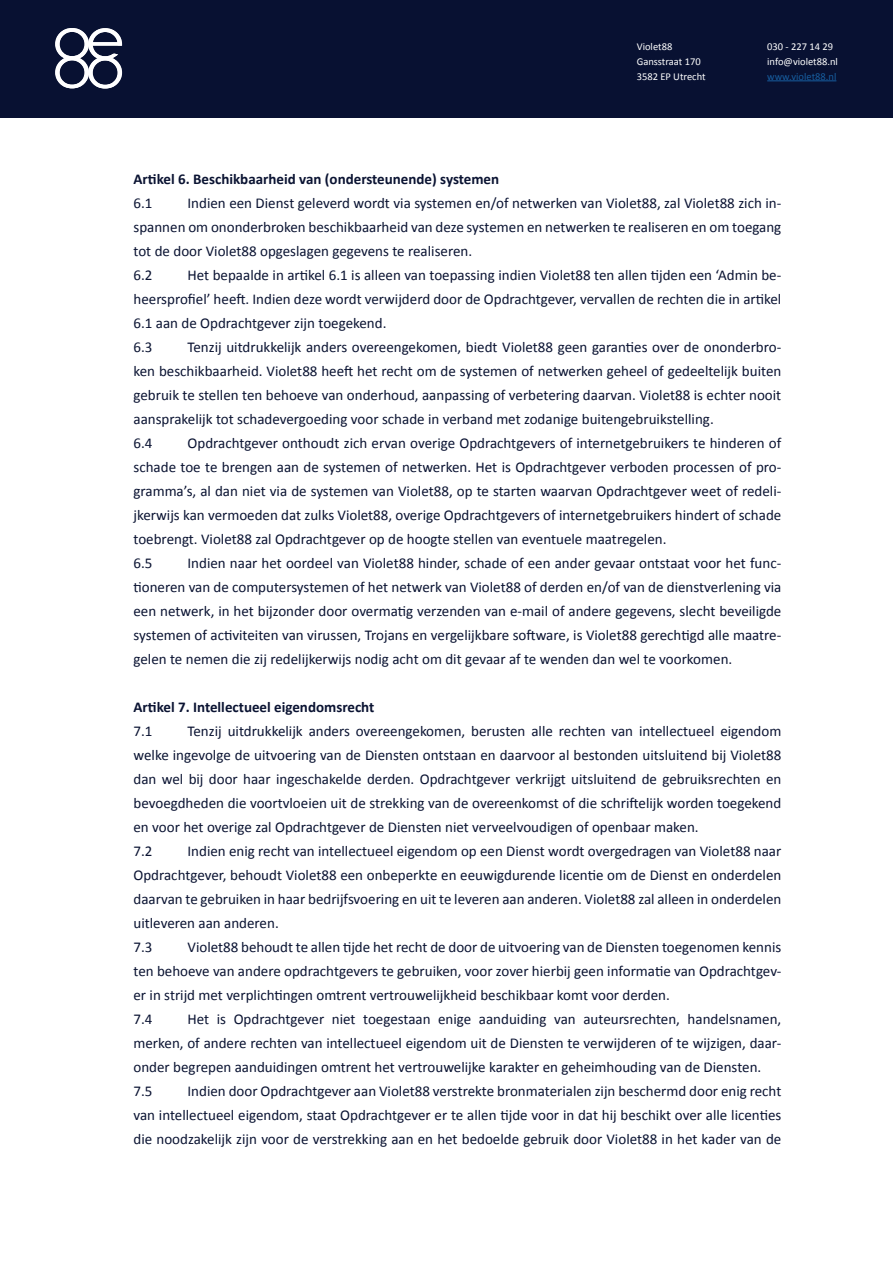
<style>
.page{position:relative;width:893px;height:1263px;background:#fff}
.page>*{position:absolute;margin:0;border:0;box-sizing:border-box;transform-origin:0 0}
.t1{font:15px/24px "Calibri";color:#0a1332;text-align:justify}
.t2{font:700 15px "Calibri";color:#0a1332}
.t3{font:10.5px "Calibri";color:#fff}
.t4{font:10.5px "Calibri";color:#175d9e}
</style>
<div class="page">
<div style="left:0;top:0;width:893px;height:117px;background:#081132"></div>
<hr style="left:767px;top:80px;width:69px;height:1px;background:#175d9e">
<svg style="left:55px;top:28px;width:67px;height:61px"></svg>
<svg style="left:92px;top:42px;width:30px;height:4px"></svg>
<p class="t3" style="left:637px;top:39px;width:37px">Violet88</p>
<p class="t3" style="left:637px;top:54px;width:66px">Gansstraat 170</p>
<p class="t3" style="left:637px;top:69px;width:70px">3582 EP Utrecht</p>
<p class="t3" style="left:767px;top:39px;width:67px">030 - 227 14 29</p>
<p class="t3" style="left:767px;top:54px;width:72px">info@violet88.nl</p>
<p class="t4" style="left:767px;top:69px;width:71px">www.violet88.nl</p>
<p class="t2" style="left:134px;top:168px;width:367px">Artikel 6. Beschikbaarheid van (ondersteunende) systemen</p>
<p class="t1" style="left:134px;top:190px;width:20px">6.1</p>
<p class="t1" style="left:134px;top:190px;width:649px;text-indent:54px">Indien een Dienst geleverd wordt via systemen en/of netwerken van Violet88, zal Violet88 zich in&shy;spannen om ononderbroken beschikbaarheid van deze systemen en netwerken te realiseren en om toegang tot de door Violet88 opgeslagen gegevens te realiseren.</p>
<p class="t1" style="left:134px;top:262px;width:20px">6.2</p>
<p class="t1" style="left:134px;top:262px;width:649px;text-indent:54px">Het bepaalde in artikel 6.1 is alleen van toepassing indien Violet88 ten allen tijden een ‘Admin be&shy;heersprofiel’ heeft. Indien deze wordt verwijderd door de Opdrachtgever, vervallen de rechten die in artikel 6.1 aan de Opdrachtgever zijn toegekend.</p>
<p class="t1" style="left:134px;top:334px;width:20px">6.3</p>
<p class="t1" style="left:134px;top:334px;width:649px;text-indent:54px">Tenzij uitdrukkelijk anders overeengekomen, biedt Violet88 geen garanties over de ononderbro&shy;ken beschikbaarheid. Violet88 heeft het recht om de systemen of netwerken geheel of gedeeltelijk buiten gebruik te stellen ten behoeve van onderhoud, aanpassing of verbetering daarvan. Violet88 is echter nooit aansprakelijk tot schadevergoeding voor schade in verband met zodanige buitengebruikstelling.</p>
<p class="t1" style="left:134px;top:430px;width:20px">6.4</p>
<p class="t1" style="left:134px;top:430px;width:649px;text-indent:54px">Opdrachtgever onthoudt zich ervan overige Opdrachtgevers of internetgebruikers te hinderen of schade toe te brengen aan de systemen of netwerken. Het is Opdrachtgever verboden processen of pro&shy;gramma’s, al dan niet via de systemen van Violet88, op te starten waarvan Opdrachtgever weet of redeli&shy;jkerwijs kan vermoeden dat zulks Violet88, overige Opdrachtgevers of internetgebruikers hindert of schade toebrengt. Violet88 zal Opdrachtgever op de hoogte stellen van eventuele maatregelen.</p>
<p class="t1" style="left:134px;top:550px;width:20px">6.5</p>
<p class="t1" style="left:134px;top:550px;width:649px;text-indent:54px">Indien naar het oordeel van Violet88 hinder, schade of een ander gevaar ontstaat voor het func&shy;tioneren van de computersystemen of het netwerk van Violet88 of derden en/of van de dienstverlening via een netwerk, in het bijzonder door overmatig verzenden van e-mail of andere gegevens, slecht beveiligde systemen of activiteiten van virussen, Trojans en vergelijkbare software, is Violet88 gerechtigd alle maatre&shy;gelen te nemen die zij redelijkerwijs nodig acht om dit gevaar af te wenden dan wel te voorkomen.</p>
<p class="t2" style="left:134px;top:696px;width:242px">Artikel 7. Intellectueel eigendomsrecht</p>
<p class="t1" style="left:134px;top:718px;width:20px">7.1</p>
<p class="t1" style="left:134px;top:718px;width:649px;text-indent:54px">Tenzij uitdrukkelijk anders overeengekomen, berusten alle rechten van intellectueel eigendom welke ingevolge de uitvoering van de Diensten ontstaan en daarvoor al bestonden uitsluitend bij Violet88 dan wel bij door haar ingeschakelde derden. Opdrachtgever verkrijgt uitsluitend de gebruiksrechten en bevoegdheden die voortvloeien uit de strekking van de overeenkomst of die schriftelijk worden toegekend en voor het overige zal Opdrachtgever de Diensten niet verveelvoudigen of openbaar maken.</p>
<p class="t1" style="left:134px;top:838px;width:20px">7.2</p>
<p class="t1" style="left:134px;top:838px;width:649px;text-indent:54px">Indien enig recht van intellectueel eigendom op een Dienst wordt overgedragen van Violet88 naar Opdrachtgever, behoudt Violet88 een onbeperkte en eeuwigdurende licentie om de Dienst en onderdelen daarvan te gebruiken in haar bedrijfsvoering en uit te leveren aan anderen. Violet88 zal alleen in onderdelen uitleveren aan anderen.</p>
<p class="t1" style="left:134px;top:934px;width:20px">7.3</p>
<p class="t1" style="left:134px;top:934px;width:649px;text-indent:54px">Violet88 behoudt te allen tijde het recht de door de uitvoering van de Diensten toegenomen kennis ten behoeve van andere opdrachtgevers te gebruiken, voor zover hierbij geen informatie van Opdrachtgev&shy;er in strijd met verplichtingen omtrent vertrouwelijkheid beschikbaar komt voor derden.</p>
<p class="t1" style="left:134px;top:1006px;width:20px">7.4</p>
<p class="t1" style="left:134px;top:1006px;width:649px;text-indent:54px">Het is Opdrachtgever niet toegestaan enige aanduiding van auteursrechten, handelsnamen, merken, of andere rechten van intellectueel eigendom uit de Diensten te verwijderen of te wijzigen, daar&shy;onder begrepen aanduidingen omtrent het vertrouwelijke karakter en geheimhouding van de Diensten.</p>
<p class="t1" style="left:134px;top:1078px;width:20px">7.5</p>
<p class="t1" style="left:134px;top:1078px;width:649px;text-indent:54px">Indien door Opdrachtgever aan Violet88 verstrekte bronmaterialen zijn beschermd door enig recht van intellectueel eigendom, staat Opdrachtgever er te allen tijde voor in dat hij beschikt over alle licenties die noodzakelijk zijn voor de verstrekking aan en het bedoelde gebruik door Violet88 in het kader van de</p>
</div>
